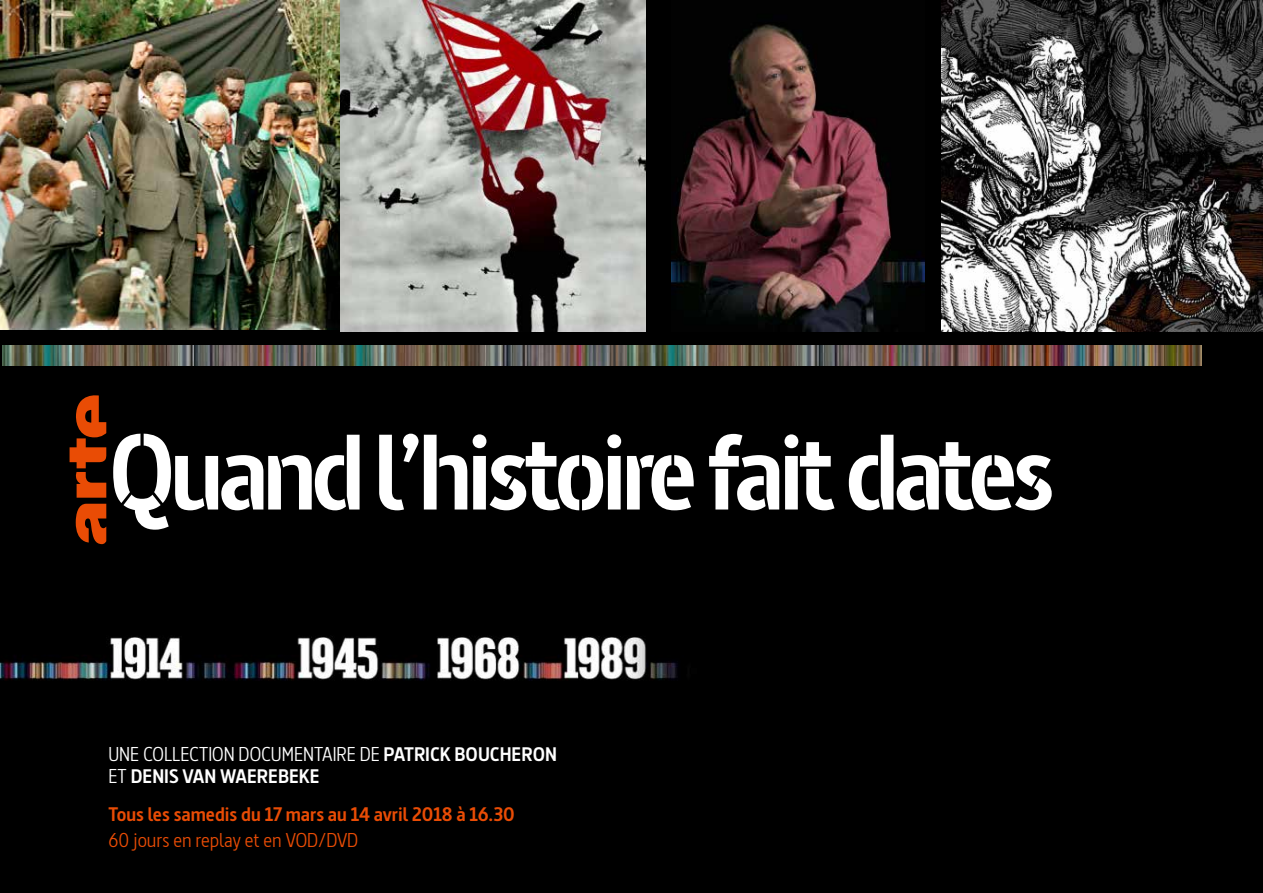
<style>
.page{position:relative;width:1263px;height:893px;background:#000}
.page>*{position:absolute;margin:0;border:0;box-sizing:border-box;transform-origin:0 0}
.t1{font:700 106.05px "Barna Stencil";letter-spacing:-.05em;color:#fff}
.t2{font:700 19.5px/22.5px "Barna";color:#fff}
.t3{font:700 19.5px "Barna";color:#e94c05}
.t4{font:19.5px "Barna";color:#e94c05}
.s1{font-weight:400}
</style>
<div class="page">
<img style="left:0;top:636px;width:678px;height:45px">
<img style="left:0;top:0;width:340px;height:330px">
<img style="left:340px;top:0;width:305px;height:332px">
<img style="left:672px;top:24px;width:253px;height:308px">
<img style="left:942px;top:0;width:321px;height:332px">
<svg style="left:70px;top:395px;width:36px;height:149px"></svg>
<img style="left:315px;top:346px;width:313px;height:19px">
<img style="left:940px;top:346px;width:261px;height:19px">
<svg style="left:3px;top:346px;width:312px;height:19px;background:#666459"></svg>
<svg style="left:628px;top:346px;width:312px;height:19px;background:#666459"></svg>
<h1 class="t1" style="left:108px;top:408px;width:948px">Quand l’histoire fait dates</h1>
<p class="t2" style="left:108px;top:743px;width:450px"><span class="s1">UNE COLLECTION DOCUMENTAIRE DE</span> PATRICK BOUCHERON<br><span class="s1">ET</span> DENIS VAN WAEREBEKE</p>
<p class="t3" style="left:108px;top:802px;width:408px">Tous les samedis du 17 mars au 14 avril 2018 à 16.30</p>
<p class="t4" style="left:108px;top:828px;width:251px">60 jours en replay et en VOD/DVD</p>
</div>
